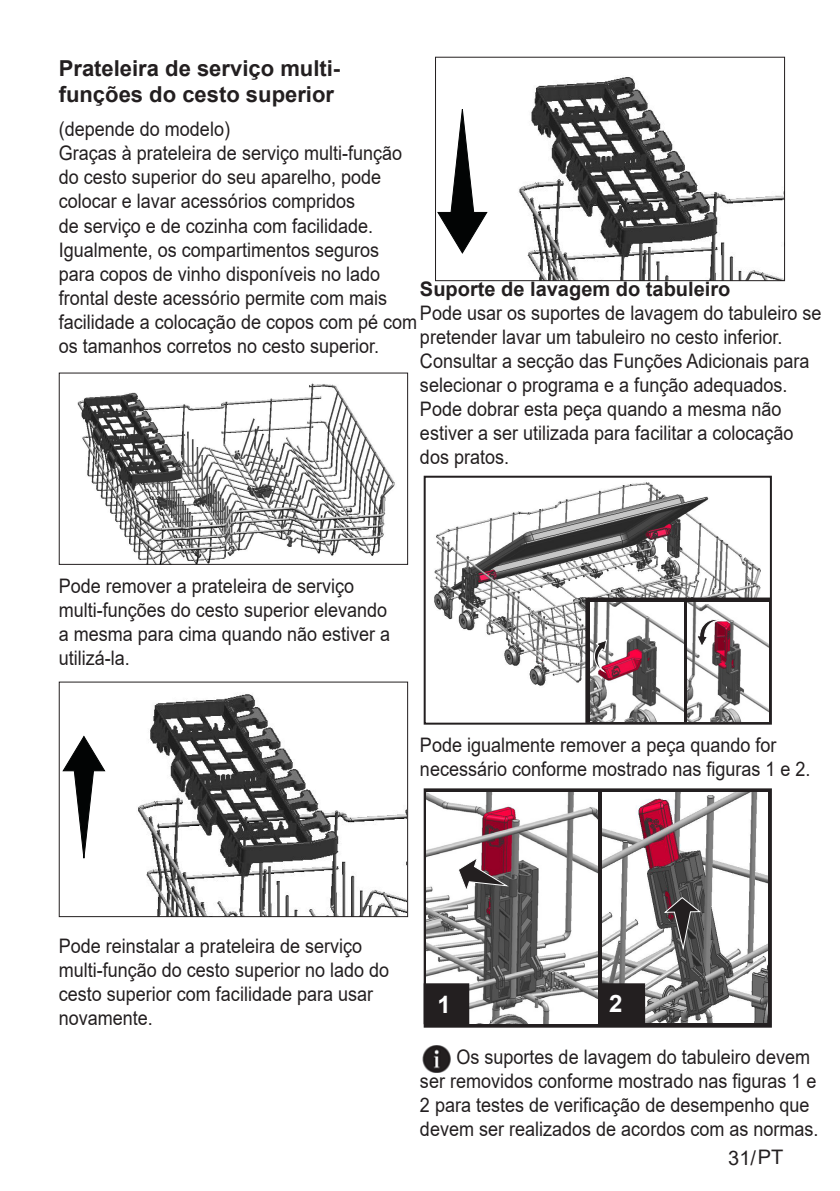
<style>
.page{position:relative;width:840px;height:1191px;background:#fff}
.page>*{position:absolute;margin:0;border:0;box-sizing:border-box;transform-origin:0 0}
.t1{font:700 24px "Arial";color:#fff}
.Baslik{font:700 22px/26.4px "Arial";color:#231f20}
.Yazi_alanlari{font:20px/24px "Arial";color:#231f20;scale:.9 1}
.Alt_Baslik{font:700 20px "Arial";color:#231f20}
.Yazi_alanlari-2{font:20px "Arial";color:#231f20}
</style>
<div class="page">
<img style="left:77px;top:383px;width:318px;height:180px">
<div style="left:59px;top:372px;width:349px;height:193px;border:1px solid #231f20"></div>
<img style="left:105px;top:694px;width:301px;height:221px">
<svg style="left:62px;top:735px;width:43px;height:124px"></svg>
<div style="left:59px;top:681px;width:349px;height:236px;border:1px solid #231f20"></div>
<img style="left:487px;top:77px;width:295px;height:202px">
<svg style="left:437px;top:109px;width:50px;height:145px"></svg>
<div style="left:435px;top:57px;width:349px;height:224px;border:1px solid #231f20"></div>
<img style="left:423px;top:475px;width:349px;height:230px">
<div style="left:423px;top:476px;width:348px;height:248px;border:2px solid #231f20"></div>
<div style="left:586px;top:598px;width:183px;height:124px;background:#231f20"></div>
<div style="left:585px;top:597px;width:185px;height:126px;border:2px solid #231f20"></div>
<img style="left:687px;top:602px;width:81px;height:119px">
<img style="left:590px;top:602px;width:93px;height:119px">
<svg style="left:594px;top:639px;width:13px;height:34px"></svg>
<svg style="left:695px;top:619px;width:29px;height:28px"></svg>
<svg style="left:426px;top:791px;width:342px;height:233px;fill:#231f20"></svg>
<div style="left:423px;top:788px;width:348px;height:239px;border:2px solid #231f20"></div>
<img style="left:426px;top:792px;width:171px;height:231px">
<img style="left:602px;top:792px;width:165px;height:231px">
<svg style="left:457px;top:855px;width:53px;height:38px"></svg>
<svg style="left:662px;top:896px;width:40px;height:57px;background:#605c5d"></svg>
<div style="left:424px;top:984px;width:44px;height:39px;background:#231f20"></div>
<div style="left:423px;top:983px;width:46px;height:41px;border:2px solid #231f20"></div>
<div style="left:600px;top:984px;width:43px;height:39px;background:#231f20"></div>
<div style="left:599px;top:983px;width:45px;height:41px;border:2px solid #231f20"></div>
<img style="left:422px;top:1045px;width:29px;height:27px">
<p class="Baslik" style="left:59px;top:55px;width:283px">Prateleira de serviço multi&shy;funções do cesto superior</p>
<p class="Yazi_alanlari" style="left:59px;top:117px;width:192px">(depende do modelo)</p>
<p class="Yazi_alanlari" style="left:59px;top:141px;width:399px">Graças à prateleira de serviço multi-função do cesto superior do seu aparelho, pode colocar e lavar acessórios compridos<br>de serviço e de cozinha com facilidade.<br>Igualmente, os compartimentos seguros para copos de vinho disponíveis no lado frontal deste acessório permite com mais facilidade a colocação de copos com pé com os tamanhos corretos no cesto superior.</p>
<p class="Alt_Baslik" style="left:420px;top:275px;width:312px">Suporte de lavagem do tabuleiro</p>
<p class="Yazi_alanlari" style="left:420px;top:300px;width:447px">Pode usar os suportes de lavagem do tabuleiro se pretender lavar um tabuleiro no cesto inferior.</p>
<p class="Yazi_alanlari" style="left:420px;top:348px;width:434px">Consultar a secção das Funções Adicionais para selecionar o programa e a função adequados.</p>
<p class="Yazi_alanlari" style="left:420px;top:396px;width:416px">Pode dobrar esta peça quando a mesma não estiver a ser utilizada para facilitar a colocação dos pratos.</p>
<p class="Yazi_alanlari" style="left:59px;top:573px;width:369px">Pode remover a prateleira de serviço multi-funções do cesto superior elevando a mesma para cima quando não estiver a utilizá-la.</p>
<p class="Yazi_alanlari" style="left:420px;top:732px;width:435px">Pode igualmente remover a peça quando for necessário conforme mostrado nas figuras 1 e 2.</p>
<p class="Yazi_alanlari" style="left:59px;top:933px;width:368px">Pode reinstalar a prateleira de serviço multi-função do cesto superior no lado do cesto superior com facilidade para usar novamente.</p>
<p class="t1" style="left:437px;top:987px;width:15px">1</p>
<p class="t1" style="left:609px;top:986px;width:15px">2</p>
<p class="Yazi_alanlari" style="left:420px;top:1044px;width:444px;text-indent:36px">Os suportes de lavagem do tabuleiro devem ser removidos conforme mostrado nas figuras 1 e 2 para testes de verificação de desempenho que devem ser realizados de acordos com as normas.</p>
<p class="Yazi_alanlari-2" style="left:727px;top:1143px;width:57px">31/PT</p>
</div>
